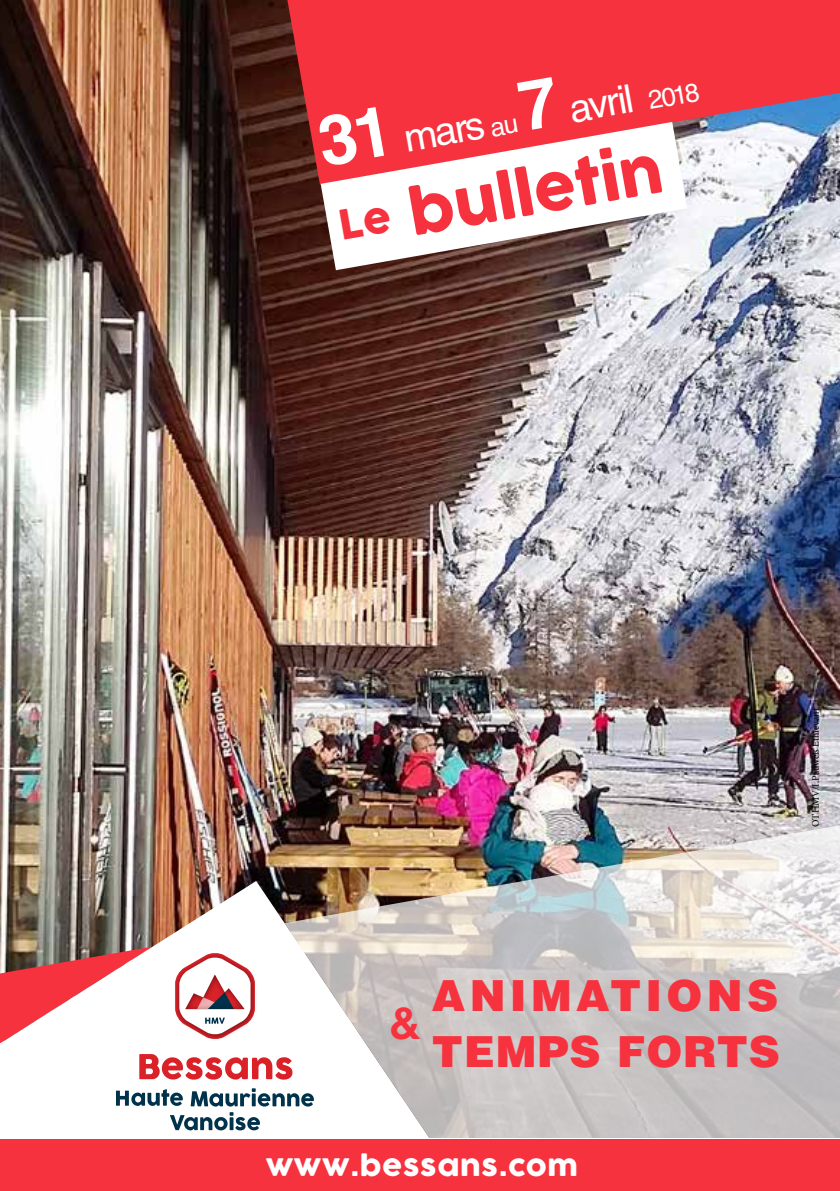
<style>
.page{position:relative;width:840px;height:1191px;background:#fff}
.page>*{position:absolute;margin:0;border:0;box-sizing:border-box;transform-origin:0 0}
.t1{font:60px "COCOGOOSE";color:#f7323f}
.t2{font:700 44px "Helvetica Neue LT Std";color:#f7323f}
.t3{font:900 42.8px/56px "Helvetica LT Std";letter-spacing:.02em;color:#f7323f}
.t4{font:39.2px "Helvetica LT Std";color:#fff}
.t5{font:27.8px "COCOGOOSE";letter-spacing:.02em;color:#fff;scale:1.04 1}
.t6{font:10px "Minion Pro";letter-spacing:-.005em;color:#000}
.s1{font-weight:700;font-size:69.4px}
.s2{font-size:26px}
.s3{font-size:40px}
</style>
<div class="page">
<img style="left:0;top:0;width:839px;height:881px">
<svg style="left:287px;top:0;width:552px;height:185px;background:#e44654"></svg>
<img style="left:0;top:881px;width:284px;height:250px">
<img style="left:284px;top:818px;width:555px;height:320px">
<div style="left:0;top:1139px;width:839px;height:52px;background:#f7323f"></div>
<svg style="left:116px;top:1089px;width:67px;height:17px"></svg>
<svg style="left:190px;top:1088px;width:124px;height:18px"></svg>
<svg style="left:170px;top:1112px;width:90px;height:18px"></svg>
<svg style="left:139px;top:1054px;width:153px;height:25px"></svg>
<img style="left:171px;top:949px;width:88px;height:94px">
<svg style="left:175px;top:952px;width:80px;height:87px"></svg>
<svg style="left:320px;top:122px;width:367px;height:148px"></svg>
<h3 class="t4" style="left:317px;top:131px;width:384px;rotate:-10deg"><span class="s1">31</span> mars <span class="s2">au</span> <span class="s1">7</span> avril <span class="s2">2018</span></h3>
<h1 class="t1" style="left:332px;top:182px;width:328px;rotate:-10deg"><span class="s3">Le</span> bulletin</h1>
<p class="t6" style="left:808px;top:827px;width:120px;rotate:-90deg">OTHMV/I.Pauwels Ethievant</p>
<h2 class="t2" style="left:389px;top:995px;width:32px">&amp;</h2>
<h3 class="t3" style="left:431px;top:966px;width:349px">ANIMATIONS<br>TEMPS FORTS</h3>
<h3 class="t5" style="left:265px;top:1145px;width:302px">www.bessans.com</h3>
</div>
